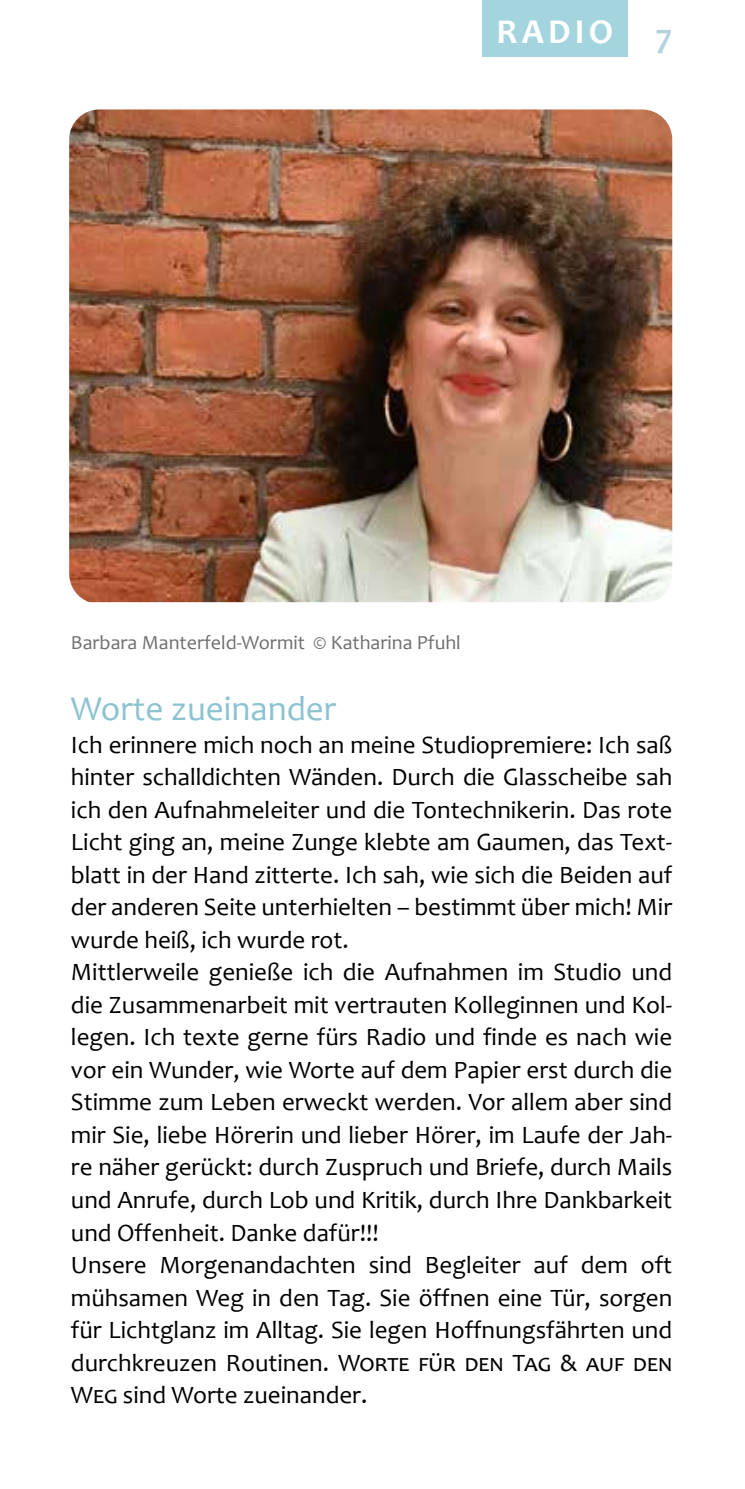
<style>
.page{position:relative;width:745px;height:1489px;background:#fff}
.page>*{position:absolute;margin:0;border:0;box-sizing:border-box;transform-origin:0 0}
.t1{font:35px "Candara";color:#8cc2d1}
.t2{font:700 35px "Candara";letter-spacing:.12em;color:#fff}
.t3{font:700 35px "Candara";color:#b0d3de}
.t4{font:25px/32.5px "Candara";color:#000}
.t5{font:20px "Candara";color:#706f6f}
</style>
<div class="page">
<img style="left:69px;top:109px;width:602px;height:493px">
<div style="left:482px;top:0;width:146px;height:57px;background:#a4d4de"></div>
<h1 class="t2" style="left:496px;top:11px;width:118px">RADIO</h1>
<h1 class="t3" style="left:655px;top:15px;width:18px">7</h1>
<p class="t5" style="left:71px;top:630px;width:391px">Barbara Manterfeld-Wormit © Katharina Pfuhl</p>
<h1 class="t1" style="left:71px;top:687px;width:267px">Worte zueinander</h1>
<p class="t4" style="left:71px;top:728px;width:602px">Ich erinnere mich noch an meine Studiopremiere: Ich saß hinter schalldichten Wänden. Durch die Glasscheibe sah ich den Aufnahmeleiter und die Tontechnikerin. Das rote Licht ging an, meine Zunge klebte am Gaumen, das Text&shy;blatt in der Hand zitterte. Ich sah, wie sich die Beiden auf der anderen Seite unterhielten – bestimmt über mich! Mir wurde heiß, ich wurde rot.<br>Mittlerweile genieße ich die Aufnahmen im Studio und die Zusammenarbeit mit vertrauten Kolleginnen und Kol&shy;legen. Ich texte gerne fürs Radio und finde es nach wie vor ein Wunder, wie Worte auf dem Papier erst durch die Stimme zum Leben erweckt werden. Vor allem aber sind mir Sie, liebe Hörerin und lieber Hörer, im Laufe der Jah&shy;re näher gerückt: durch Zuspruch und Briefe, durch Mails und Anrufe, durch Lob und Kritik, durch Ihre Dankbarkeit und Offenheit. Danke dafür!!!<br>Unsere Morgenandachten sind Begleiter auf dem oft mühsamen Weg in den Tag. Sie öffnen eine Tür, sorgen für Lichtglanz im Alltag. Sie legen Hoffnungsfährten und durchkreuzen Routinen. Worte für den Tag &amp; auf den Weg sind Worte zueinander.</p>
</div>
